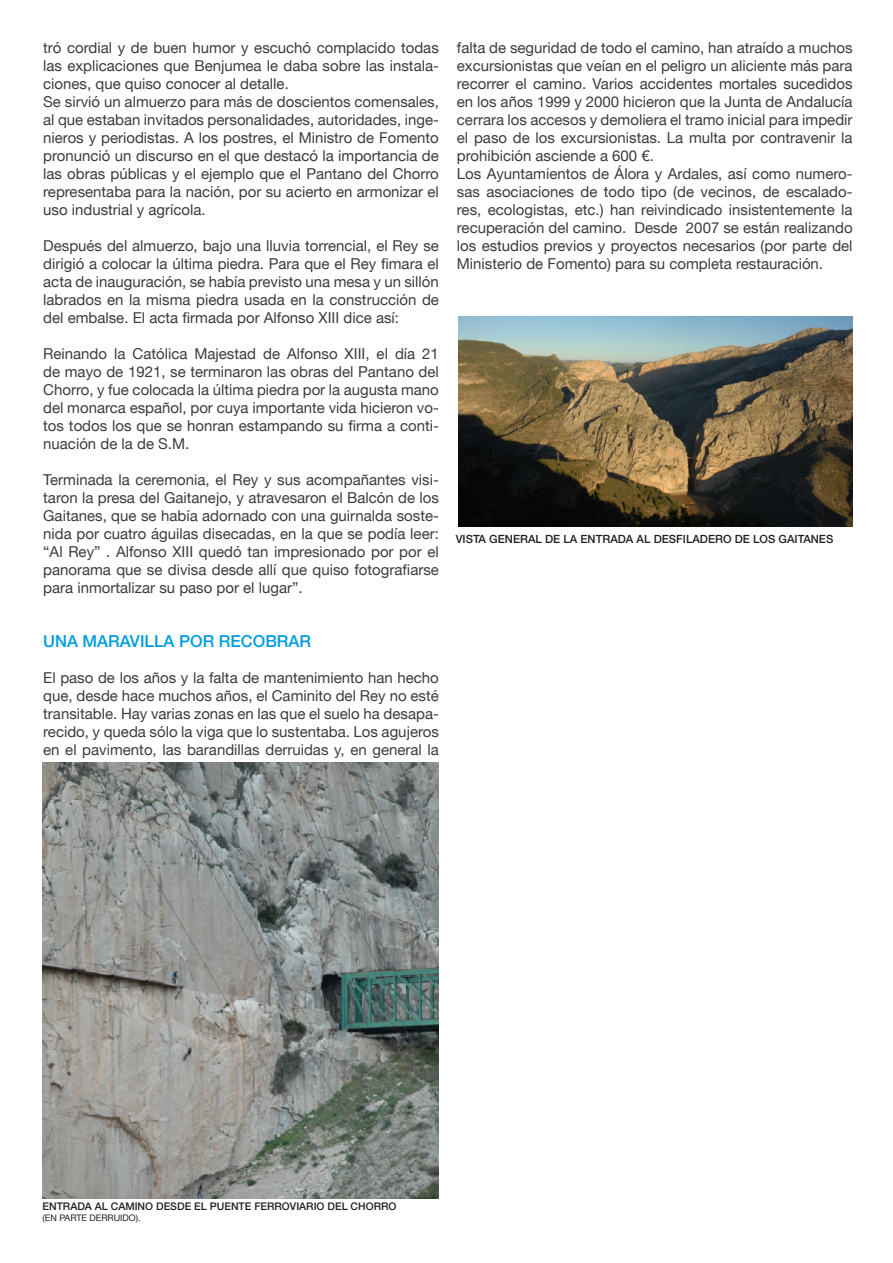
<style>
.page{position:relative;width:893px;height:1263px;background:#fff}
.page>*{position:absolute;margin:0;border:0;box-sizing:border-box;transform-origin:0 0}
.t1{font:500 16.5px "Helvetica Neue";color:#009de0}
.t2{font:15px/18px "Helvetica Neue";color:#3c3c3d;text-align:justify}
.t3{font:500 11.25px "Helvetica Neue";color:#231f20}
.t4{font:500 10.5px "Helvetica Neue";color:#231f20}
.t5{font:9px "Helvetica Neue";color:#231f20}
</style>
<div class="page">
<img style="left:43px;top:762px;width:395px;height:436px">
<img style="left:458px;top:317px;width:395px;height:209px">
<p class="t2" style="left:43px;top:39px;width:397px">tró cordial y de buen humor y escuchó complacido todas las explicaciones que Benjumea le daba sobre las instala&shy;ciones, que quiso conocer al detalle.</p>
<p class="t2" style="left:43px;top:93px;width:397px">Se sirvió un almuerzo para más de doscientos comensales, al que estaban invitados personalidades, autoridades, inge&shy;nieros y periodistas. A los postres, el Ministro de Fomento pronunció un discurso en el que destacó la importancia de las obras públicas y el ejemplo que el Pantano del Chorro representaba para la nación, por su acierto en armonizar el uso industrial y agrícola.</p>
<p class="t2" style="left:43px;top:237px;width:397px">Después del almuerzo, bajo una lluvia torrencial, el Rey se dirigió a colocar la última piedra. Para que el Rey fimara el acta de inauguración, se había previsto una mesa y un sillón labrados en la misma piedra usada en la construcción de del embalse. El acta firmada por Alfonso XIII dice así:</p>
<p class="t2" style="left:43px;top:345px;width:397px">Reinando la Católica Majestad de Alfonso XIII, el día 21 de mayo de 1921, se terminaron las obras del Pantano del Chorro, y fue colocada la última piedra por la augusta mano del monarca español, por cuya importante vida hicieron vo&shy;tos todos los que se honran estampando su firma a conti&shy;nuación de la de S.M.</p>
<p class="t2" style="left:43px;top:471px;width:397px">Terminada la ceremonia, el Rey y sus acompañantes visi&shy;taron la presa del Gaitanejo, y atravesaron el Balcón de los Gaitanes, que se había adornado con una guirnalda soste&shy;nida por cuatro águilas disecadas, en la que se podía leer: “Al Rey” . Alfonso XIII quedó tan impresionado por por el panorama que se divisa desde allí que quiso fotografiarse para inmortalizar su paso por el lugar”.</p>
<p class="t1" style="left:43px;top:632px;width:269px">UNA MARAVILLA POR RECOBRAR</p>
<p class="t2" style="left:43px;top:669px;width:397px">El paso de los años y la falta de mantenimiento han hecho que, desde hace muchos años, el Caminito del Rey no esté transitable. Hay varias zonas en las que el suelo ha desapa&shy;recido, y queda sólo la viga que lo sustentaba. Los agujeros en el pavimento, las barandillas derruidas y, en general la</p>
<p class="t2" style="left:457px;top:39px;width:397px">falta de seguridad de todo el camino, han atraído a muchos excursionistas que veían en el peligro un aliciente más para recorrer el camino. Varios accidentes mortales sucedidos en los años 1999 y 2000 hicieron que la Junta de Andalucía cerrara los accesos y demoliera el tramo inicial para impedir el paso de los excursionistas. La multa por contravenir la prohibición asciende a 600 €.</p>
<p class="t2" style="left:457px;top:165px;width:397px">Los Ayuntamientos de Álora y Ardales, así como numero&shy;sas asociaciones de todo tipo (de vecinos, de escalado&shy;res, ecologistas, etc.) han reivindicado insistentemente la recuperación del camino. Desde 2007 se están realizando los estudios previos y proyectos necesarios (por parte del Ministerio de Fomento) para su completa restauración.</p>
<p class="t3" style="left:456px;top:532px;width:379px">VISTA GENERAL DE LA ENTRADA AL DESFILADERO DE LOS GAITANES</p>
<p class="t4" style="left:43px;top:1200px;width:356px">ENTRADA AL CAMINO DESDE EL PUENTE FERROVIARIO DEL CHORRO</p>
<p class="t5" style="left:43px;top:1212px;width:100px">(EN PARTE DERRUIDO).</p>
</div>
